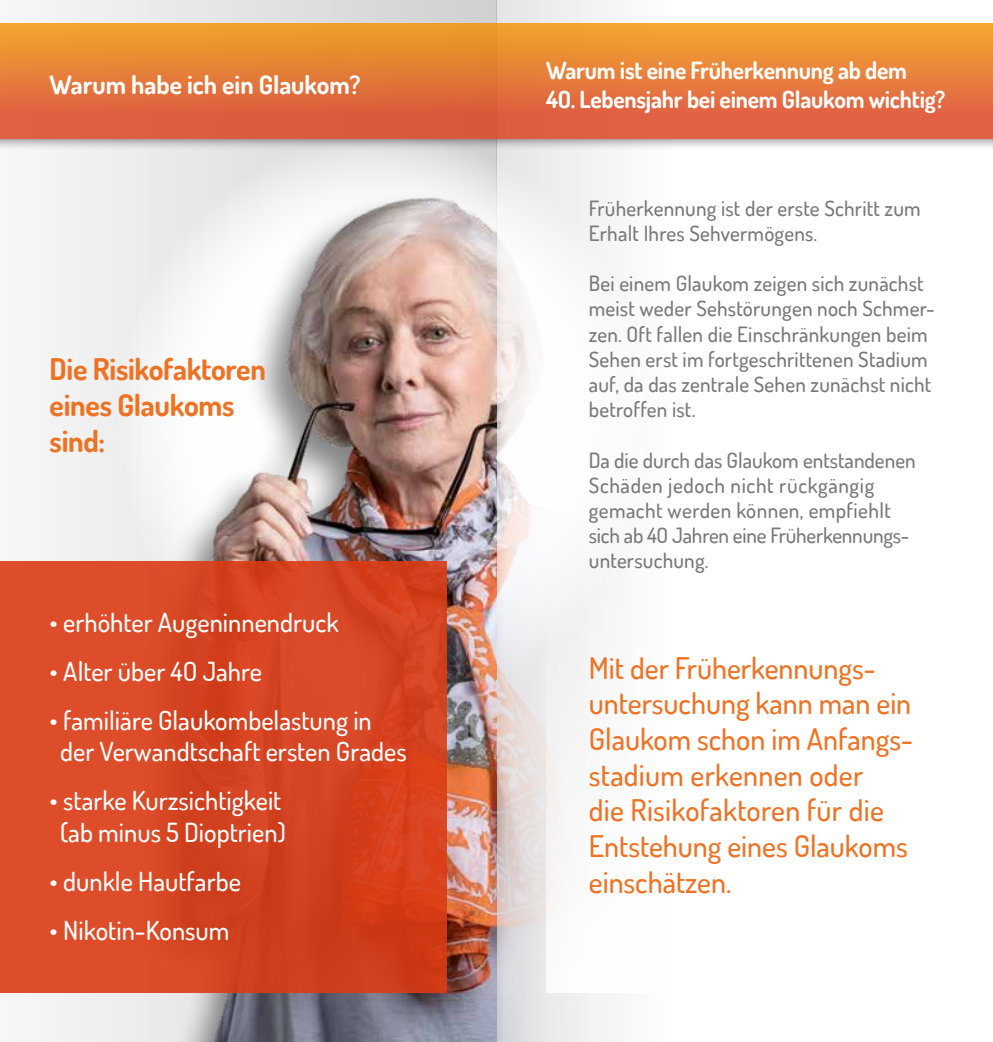
<style>
.page{position:relative;width:993px;height:1042px;background:#fff}
.page>*{position:absolute;margin:0;border:0;box-sizing:border-box;transform-origin:0 0}
.t1{font:500 29.75px/35.7px "Dosis";color:#ee7223}
.t2{font:700 29.75px/35.7px "Dosis";letter-spacing:-.01em;color:#ee7223}
.t3{font:500 26.25px/31.5px "Dosis";color:#fff}
.t4{font:700 25.38px "Dosis";color:#fff}
.t5{font:700 23.62px/28.3px "Dosis";letter-spacing:-.01em;color:#fff}
.t6{font:500 21px/25.2px "Dosis";letter-spacing:.01em;color:#78777a}
</style>
<div class="page">
<div style="left:0;top:0;width:496px;height:1042px;background:linear-gradient(to right,#f8f7f7,#d1cfd0)"></div>
<div style="left:115px;top:133px;width:539px;height:578px;background:#fff;border-radius:50%"></div>
<div style="left:0;top:24px;width:992px;height:115px;background:linear-gradient(to bottom,#f1a32e,#da5344)"></div>
<div style="left:137px;top:190px;width:371px;height:852px;background:#f2f2f2"></div>
<img style="left:182px;top:156px;width:424px;height:886px">
<div style="left:546px;top:561px;width:446px;height:431px;background:#fff"></div>
<svg style="left:0;top:139px;width:992px;height:17px"></svg>
<div style="left:0;top:561px;width:446px;height:431px;background:linear-gradient(to right,#de4e2c,#d13d1b)"></div>
<p class="t4" style="left:50px;top:69px;width:312px">Warum habe ich ein Glaukom?</p>
<h1 class="t2" style="left:50px;top:351px;width:218px">Die Risikofaktoren eines Glaukoms sind:</h1>
<p class="t3" style="left:50px;top:606px;width:290px">• erhöhter Augeninnendruck</p>
<p class="t3" style="left:50px;top:655px;width:214px">• Alter über 4O Jahre</p>
<p class="t3" style="left:60px;top:704px;width:348px;text-indent:-10px">• familiäre Glaukombelastung in der Verwandtschaft ersten Grades</p>
<p class="t3" style="left:50px;top:784px;width:237px;text-align:center">• starke Kurzsichtigkeit (ab minus 5 Dioptrien)</p>
<p class="t3" style="left:50px;top:865px;width:193px">• dunkle Hautfarbe</p>
<p class="t3" style="left:50px;top:914px;width:181px">• Nikotin-Konsum</p>
<p class="t5" style="left:546px;top:56px;width:401px">Warum ist eine Früherkennung ab dem<br>4O. Lebensjahr bei einem Glaukom wichtig?</p>
<p class="t6" style="left:588px;top:195px;width:333px">Früherkennung ist der erste Schritt zum<br>Erhalt Ihres Sehvermögens.</p>
<p class="t6" style="left:588px;top:270px;width:347px">Bei einem Glaukom zeigen sich zunächst meist weder Sehstörungen noch Schmer&shy;zen. Oft fallen die Einschränkungen beim Sehen erst im fortgeschrittenen Stadium auf, da das zentrale Sehen zunächst nicht betroffen ist.</p>
<p class="t6" style="left:588px;top:447px;width:328px">Da die durch das Glaukom entstandenen<br>Schäden jedoch nicht rückgängig gemacht werden können, empfiehlt sich ab 4O Jahren eine Früherkennungs&shy;untersuchung.</p>
<h1 class="t1" style="left:588px;top:649px;width:325px">Mit der Früherkennungs&shy;untersuchung kann man ein<br>Glaukom schon im Anfangs&shy;stadium erkennen oder<br>die Risikofaktoren für die<br>Entstehung eines Glaukoms einschätzen.</h1>
</div>
